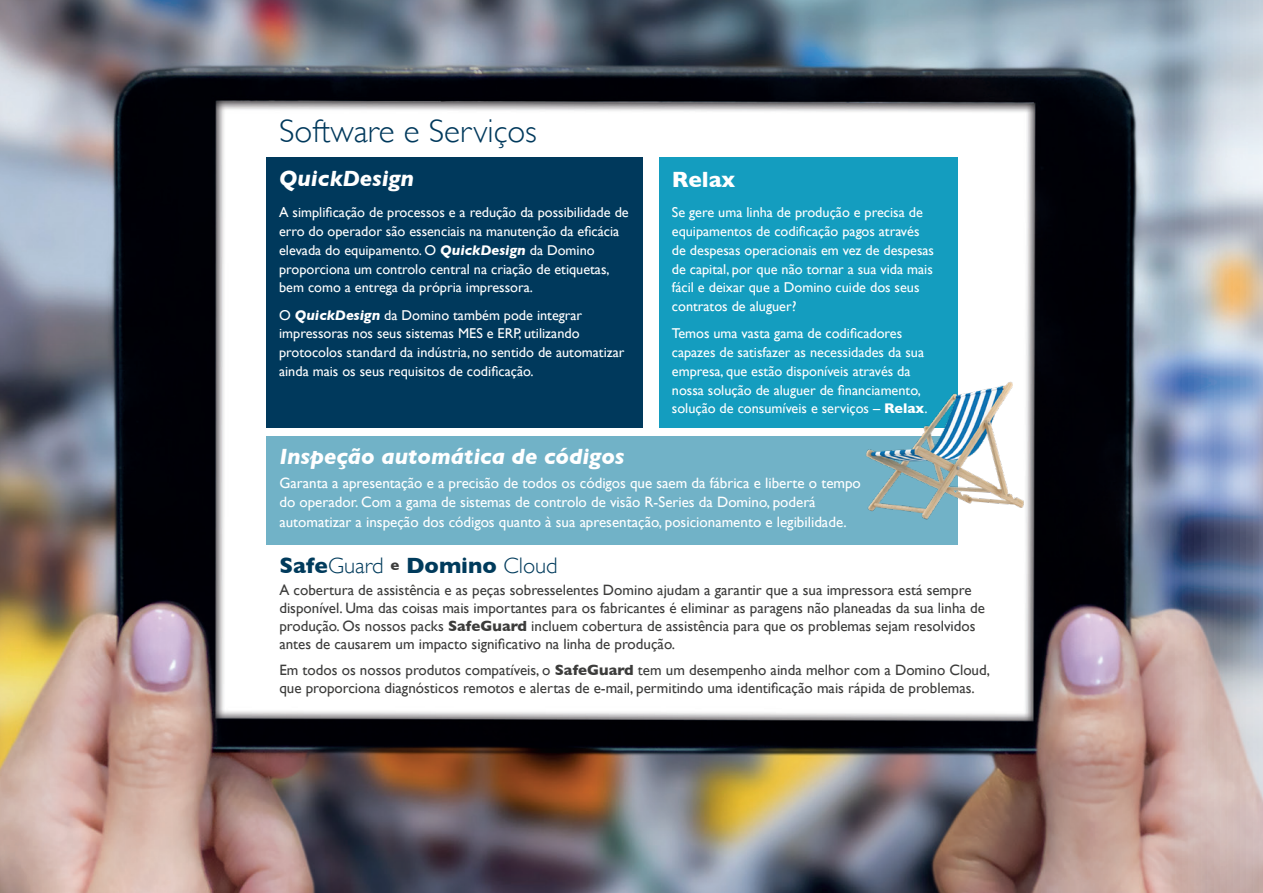
<style>
.page{position:relative;width:1263px;height:893px;background:#fff}
.page>*{position:absolute;margin:0;border:0;box-sizing:border-box;transform-origin:0 0}
.t1{font:300 33px "Gill Sans";color:#00395c}
.t2{font:italic 700 22.5px "Gill Sans";color:#fff}
.t3{font:700 22.5px "Gill Sans";color:#003b5c}
.t4{font:700 22.5px "Gill Sans";color:#fff}
.t5{font:15px/18px "Gill Sans";color:#3c3c3b}
.t6{font:15px/19.5px "Gill Sans";color:#fff}
.t7{font:14.25px/18.8px "Gill Sans";color:#fff}
.s1{font-weight:700;font-style:italic}
.s2{font-weight:700}
.s3{font-weight:300}
.s4{font-size:15px;color:#3c3c3b}
</style>
<div class="page">
<img style="left:0;top:0;width:1263px;height:893px">
<div style="left:266px;top:158px;width:377px;height:270px;background:#00395c"></div>
<div style="left:659px;top:158px;width:299px;height:270px;background:#149dbf"></div>
<div style="left:267px;top:436px;width:691px;height:108px;background:#71b2c7"></div>
<img style="left:842px;top:368px;width:210px;height:157px">
<p class="t1" style="left:279px;top:105px;width:259px">Software e Serviços</p>
<p class="t2" style="left:279px;top:165px;width:137px">QuickDesign</p>
<p class="t7" style="left:279px;top:203px;width:351px">A simplificação de processos e a redução da possibilidade de erro do operador são essenciais na manutenção da eficácia elevada do equipamento. O <span class="s1">QuickDesign</span> da Domino proporciona um controlo central na criação de etiquetas, bem como a entrega da própria impressora.</p>
<p class="t7" style="left:279px;top:305px;width:347px">O <span class="s1">QuickDesign</span> da Domino também pode integrar impressoras nos seus sistemas MES e ERP, utilizando protocolos standard da indústria, no sentido de automatizar ainda mais os seus requisitos de codificação.</p>
<p class="t4" style="left:672px;top:161px;width:65px">Relax</p>
<p class="t7" style="left:672px;top:203px;width:264px">Se gere uma linha de produção e precisa de equipamentos de codificação pagos através de despesas operacionais em vez de despesas de capital, por que não tornar a sua vida mais fácil e deixar que a Domino cuide dos seus contratos de aluguer?</p>
<p class="t7" style="left:672px;top:324px;width:257px">Temos uma vasta gama de codificadores capazes de satisfazer as necessidades da sua empresa, que estão disponíveis através da nossa solução de aluguer de financiamento, solução de consumíveis e serviços – <span class="s2">Relax</span>.</p>
<p class="t2" style="left:279px;top:443px;width:346px">Inspeção automática de códigos</p>
<p class="t6" style="left:279px;top:473px;width:583px">Garanta a apresentação e a precisão de todos os códigos que saem da fábrica e liberte o tempo do operador. Com a gama de sistemas de controlo de visão R-Series da Domino, poderá automatizar a inspeção dos códigos quanto à sua apresentação, posicionamento e legibilidade.</p>
<p class="t3" style="left:279px;top:547px;width:280px">Safe<span class="s3">Guard</span> <span class="s4">e</span> Domino <span class="s3">Cloud</span></p>
<p class="t5" style="left:279px;top:581px;width:707px">A cobertura de assistência e as peças sobresselentes Domino ajudam a garantir que a sua impressora está sempre disponível. Uma das coisas mais importantes para os fabricantes é eliminar as paragens não planeadas da sua linha de produção. Os nossos packs <span class="s2">SafeGuard</span> incluem cobertura de assistência para que os problemas sejam resolvidos antes de causarem um impacto significativo na linha de produção.</p>
<p class="t5" style="left:279px;top:661px;width:712px">Em todos os nossos produtos compatíveis, o <span class="s2">SafeGuard</span> tem um desempenho ainda melhor com a Domino Cloud, que proporciona diagnósticos remotos e alertas de e-mail, permitindo uma identificação mais rápida de problemas.</p>
</div>
